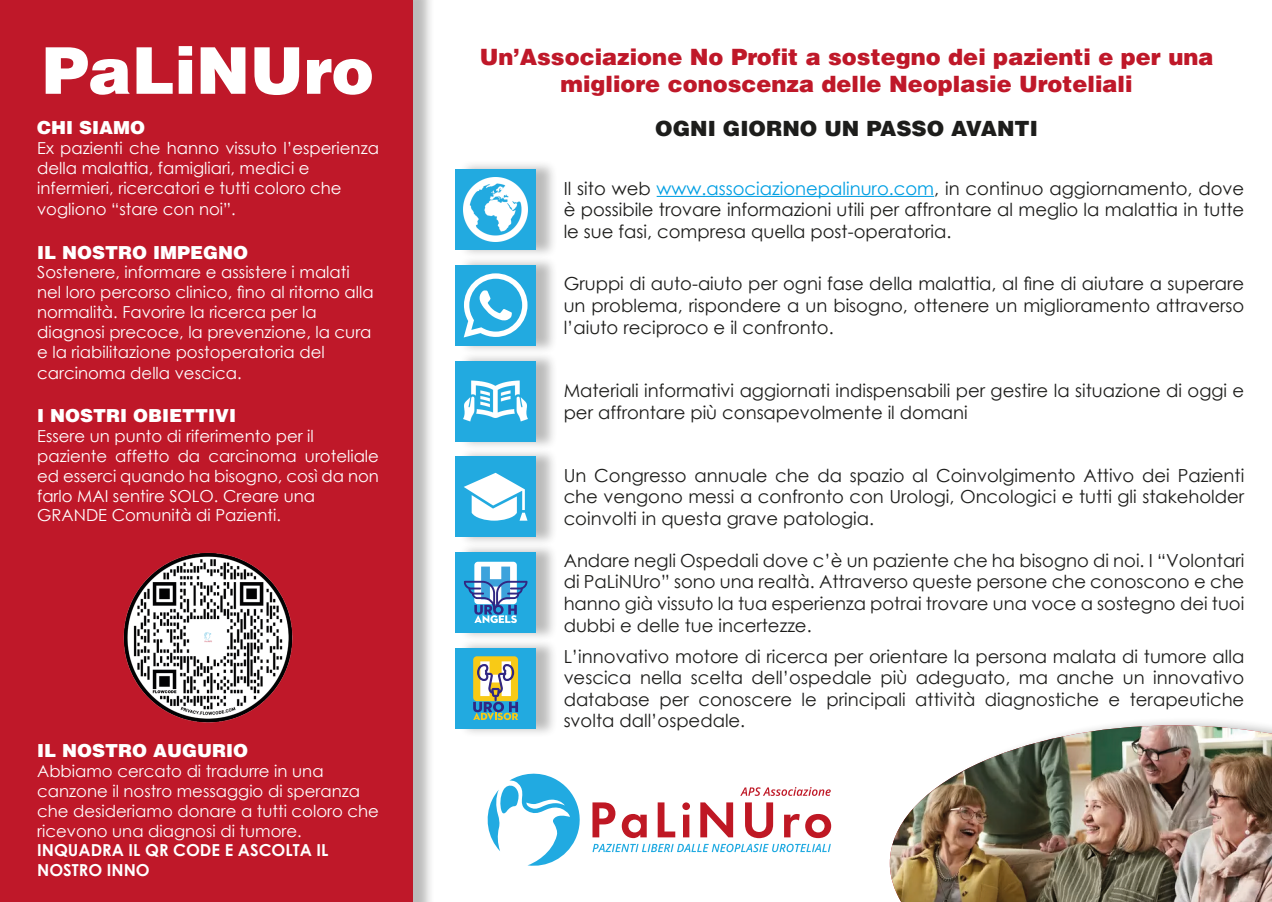
<style>
.page{position:relative;width:1272px;height:902px;background:#fff}
.page>*{position:absolute;margin:0;border:0;box-sizing:border-box;transform-origin:0 0}
.t1{font:900 64.5px "Helvetica";color:#fff}
.t2{font:900 22.5px "Helvetica";color:#bf1829}
.t3{font:900 21px "Helvetica";color:#1d1d1b}
.t4{font:18px/21.6px "Century Gothic";color:#1d1d1b;text-align:justify}
.t5{font:900 18px "Helvetica";color:#fff}
.t6{font:16.5px/19.8px "Century Gothic";color:#fff}
.t7{font:700 16.5px "Century Gothic";color:#fff}
.s1{color:#009fe3}
</style>
<div class="page">
<div style="left:0;top:0;width:435px;height:901px;background:#1d1d1b;opacity:.3"></div>
<div style="left:0;top:0;width:413px;height:901px;background:#bf1829"></div>
<hr style="left:656px;top:196px;width:278px;height:1px;background:#009fe3">
<div style="left:459px;top:160px;width:99px;height:99px;background:#1d1d1b;opacity:.3"></div>
<div style="left:455px;top:169px;width:81px;height:81px;background:#22aae0"></div>
<div style="left:459px;top:256px;width:99px;height:99px;background:#1d1d1b;opacity:.3"></div>
<div style="left:455px;top:265px;width:81px;height:80px;background:#22aae0"></div>
<div style="left:459px;top:351px;width:99px;height:99px;background:#1d1d1b;opacity:.3"></div>
<div style="left:455px;top:360px;width:81px;height:81px;background:#22aae0"></div>
<img style="left:463px;top:178px;width:64px;height:63px">
<img style="left:463px;top:380px;width:64px;height:42px">
<svg style="left:487px;top:773px;width:93px;height:93px"></svg>
<svg style="left:592px;top:802px;width:239px;height:50px"></svg>
<svg style="left:740px;top:787px;width:90px;height:8px"></svg>
<svg style="left:463px;top:273px;width:64px;height:64px"></svg>
<div style="left:459px;top:447px;width:99px;height:99px;background:#1d1d1b;opacity:.3"></div>
<div style="left:455px;top:456px;width:81px;height:81px;background:#22aae0"></div>
<svg style="left:464px;top:473px;width:63px;height:47px"></svg>
<div style="left:459px;top:543px;width:99px;height:99px;background:#1d1d1b;opacity:.3"></div>
<div style="left:455px;top:552px;width:81px;height:80px;background:#22aae0"></div>
<div style="left:459px;top:638px;width:99px;height:99px;background:#1d1d1b;opacity:.3"></div>
<div style="left:455px;top:647px;width:81px;height:81px;background:#22aae0"></div>
<div style="left:474px;top:561px;width:43px;height:43px;background:#fff;border-radius:4px"></div>
<svg style="left:464px;top:566px;width:63px;height:57px"></svg>
<div style="left:473px;top:656px;width:45px;height:45px;background:#f8ca16;border-radius:4px"></div>
<svg style="left:473px;top:661px;width:45px;height:59px"></svg>
<img style="left:123px;top:552px;width:170px;height:171px">
<div style="left:893px;top:716px;width:378px;height:185px;background:#1d1d1b;opacity:.3"></div>
<img style="left:889px;top:725px;width:382px;height:176px">
<p class="t1" style="left:42px;top:28px;width:334px">PaLiNUro</p>
<p class="t5" style="left:37px;top:116px;width:109px">CHI SIAMO</p>
<p class="t6" style="left:37px;top:138px;width:343px">Ex pazienti che hanno vissuto l’esperienza della malattia, famigliari, medici e</p>
<p class="t6" style="left:37px;top:177px;width:306px">infermieri, ricercatori e tutti coloro che</p>
<p class="t6" style="left:37px;top:199px;width:200px">vogliono “stare con noi”.</p>
<p class="t5" style="left:37px;top:240px;width:212px">IL NOSTRO IMPEGNO</p>
<p class="t6" style="left:37px;top:262px;width:338px">Sostenere, informare e assistere i malati nel loro percorso clinico, fino al ritorno alla normalità. Favorire la ricerca per la</p>
<p class="t6" style="left:37px;top:321px;width:336px">diagnosi precoce, la prevenzione, la cura e la riabilitazione postoperatoria del</p>
<p class="t6" style="left:37px;top:363px;width:206px">carcinoma della vescica.</p>
<p class="t5" style="left:37px;top:404px;width:200px">I NOSTRI OBIETTIVI</p>
<p class="t6" style="left:37px;top:426px;width:278px">Essere un punto di riferimento per il</p>
<p class="t6" style="left:37px;top:446px;width:343px;text-align:justify">paziente affetto da carcinoma uroteliale ed esserci quando ha bisogno, così da non farlo MAI sentire SOLO. Creare una</p>
<p class="t6" style="left:37px;top:505px;width:245px">GRANDE Comunità di Pazienti.</p>
<p class="t5" style="left:37px;top:739px;width:212px">IL NOSTRO AUGURIO</p>
<p class="t6" style="left:37px;top:761px;width:288px">Abbiamo cercato di tradurre in una</p>
<p class="t6" style="left:37px;top:780px;width:343px">canzone il nostro messaggio di speranza che desideriamo donare a tutti coloro che ricevono una diagnosi di tumore.</p>
<p class="t7" style="left:37px;top:837px;width:293px">INQUADRA IL QR CODE E ASCOLTA IL</p>
<p class="t7" style="left:37px;top:857px;width:114px">NOSTRO INNO</p>
<p class="t2" style="left:479px;top:42px;width:735px">Un’Associazione No Profit a sostegno dei pazienti e per una</p>
<p class="t2" style="left:560px;top:69px;width:573px">migliore conoscenza delle Neoplasie Uroteliali</p>
<p class="t3" style="left:655px;top:115px;width:384px">OGNI GIORNO UN PASSO AVANTI</p>
<p class="t4" style="left:563px;top:177px;width:682px">Il sito web <span class="s1">www.associazionepalinuro.com</span>, in continuo aggiornamento, dove è possibile trovare informazioni utili per affrontare al meglio la malattia in tutte le sue fasi, compresa quella post-operatoria.</p>
<p class="t4" style="left:563px;top:273px;width:682px">Gruppi di auto-aiuto per ogni fase della malattia, al fine di aiutare a superare un problema, rispondere a un bisogno, ottenere un miglioramento attraverso l’aiuto reciproco e il confronto.</p>
<p class="t4" style="left:563px;top:379px;width:682px">Materiali informativi aggiornati indispensabili per gestire la situazione di oggi e per affrontare più consapevolmente il domani</p>
<p class="t4" style="left:563px;top:464px;width:682px">Un Congresso annuale che da spazio al Coinvolgimento Attivo dei Pazienti che vengono messi a confronto con Urologi, Oncologici e tutti gli stakeholder coinvolti in questa grave patologia.</p>
<p class="t4" style="left:563px;top:549px;width:682px">Andare negli Ospedali dove c’è un paziente che ha bisogno di noi. I “Volontari di PaLiNUro” sono una realtà. Attraverso queste persone che conoscono e che hanno già vissuto la tua esperienza potrai trovare una voce a sostegno dei tuoi dubbi e delle tue incertezze.</p>
<p class="t4" style="left:563px;top:645px;width:682px">L’innovativo motore di ricerca per orientare la persona malata di tumore alla vescica nella scelta dell’ospedale più adeguato, ma anche un innovativo database per conoscere le principali attività diagnostiche e terapeutiche svolta dall’ospedale.</p>
</div>
